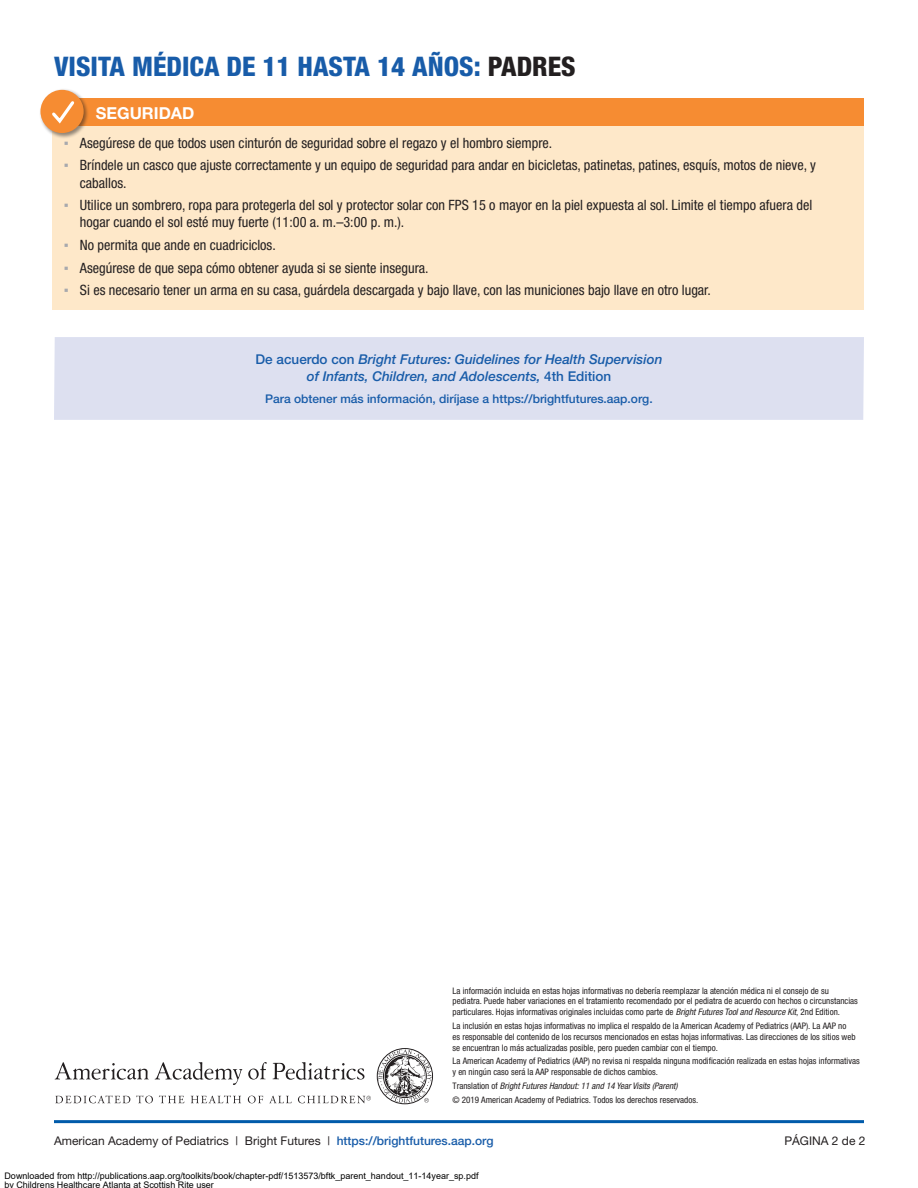
<style>
.page{position:relative;width:918px;height:1188px;background:#fff}
.page>*{position:absolute;margin:0;border:0;box-sizing:border-box;transform-origin:0 0}
.heading{font:800 condensed 27px "Helvetica Neue";color:#185ca9}
.New_White_heads{font:700 16.5px "Helvetica Neue";color:#fff}
.t1{font:condensed 14.25px/17.4px "Helvetica Neue";color:#231f20}
.New_White_heads-2{font:italic 500 13.5px/16.5px "Helvetica Neue";color:#185ca9;text-align:center}
.list_helv{font:12px "Helvetica Neue";color:#231f20}
.New_White_heads-3{font:500 12px "Helvetica Neue";color:#185ca9}
.t2{font:condensed 9px/10.8px "Helvetica Neue LT Pro";color:#231f20}
.t3{font:9px/9px "Arial";color:#000}
.t4{font:italic condensed 9px "Helvetica Neue";color:#231f20}
.s1{color:#231f20}
.s2{font-family:"Arial";font-stretch:normal;color:#a8a9ad}
.s3{font-style:normal}
.s4{font-family:"Helvetica Neue";font-style:italic}
.s5{font-family:"Helvetica Neue LT Pro";font-style:normal}
.s6{font-weight:500;color:#185ca9}
</style>
<div class="page">
<svg style="left:55px;top:1062px;width:94px;height:18px"></svg>
<svg style="left:155px;top:1062px;width:209px;height:23px"></svg>
<svg style="left:55px;top:1095px;width:75px;height:8px"></svg>
<svg style="left:136px;top:1095px;width:17px;height:8px"></svg>
<svg style="left:159px;top:1095px;width:25px;height:8px"></svg>
<svg style="left:191px;top:1095px;width:50px;height:8px"></svg>
<svg style="left:248px;top:1096px;width:15px;height:7px"></svg>
<svg style="left:269px;top:1096px;width:23px;height:7px"></svg>
<svg style="left:378px;top:1049px;width:54px;height:54px"></svg>
<svg style="left:298px;top:1096px;width:73px;height:7px"></svg>
<hr style="left:54px;top:1120px;width:810px;height:3px;background:#005baa">
<div style="left:53px;top:98px;width:811px;height:212px;background:#fee8c9"></div>
<div style="left:53px;top:99px;width:811px;height:27px;background:#f68c32"></div>
<div style="left:39px;top:89px;width:50px;height:50px;background:#231f20;opacity:.5"></div>
<div style="left:40px;top:90px;width:44px;height:43px;background:#f68c32;border-radius:50%"></div>
<svg style="left:52px;top:101px;width:23px;height:23px"></svg>
<div style="left:54px;top:337px;width:810px;height:83px;background:#dde0f0"></div>
<p class="heading" style="left:54px;top:50px;width:523px">VISITA MÉDICA DE 11 HASTA 14 AÑOS: <span class="s1">PADRES</span></p>
<p class="New_White_heads" style="left:96px;top:103px;width:100px">SEGURIDAD</p>
<p class="t1" style="left:64px;top:134px;width:490px"><span class="s2">▪</span> Asegúrese de que todos usen cinturón de seguridad sobre el regazo y el hombro siempre.</p>
<p class="t1" style="left:80px;top:156px;width:737px;text-indent:-16px"><span class="s2">▪</span> Bríndele un casco que ajuste correctamente y un equipo de seguridad para andar en bicicletas, patinetas, patines, esquís, motos de nieve, y caballos.</p>
<p class="t1" style="left:80px;top:196px;width:734px;text-indent:-16px"><span class="s2">▪</span> Utilice un sombrero, ropa para protegerla del sol y protector solar con FPS 15 o mayor en la piel expuesta al sol. Limite el tiempo afuera del hogar cuando el sol esté muy fuerte (11:00 a. m.–3:00 p. m.).</p>
<p class="t1" style="left:64px;top:236px;width:214px"><span class="s2">▪</span> No permita que ande en cuadriciclos.</p>
<p class="t1" style="left:64px;top:259px;width:367px"><span class="s2">▪</span> Asegúrese de que sepa cómo obtener ayuda si se siente insegura.</p>
<p class="t1" style="left:64px;top:281px;width:649px"><span class="s2">▪</span> Si es necesario tener un arma en su casa, guárdela descargada y bajo llave, con las municiones bajo llave en otro lugar.</p>
<p class="New_White_heads-2" style="left:256px;top:351px;width:408px"><span class="s3">De acuerdo con</span> Bright Futures: Guidelines for Health Supervision of Infants, Children, and Adolescents, <span class="s3">4th Edition</span></p>
<p class="New_White_heads-3" style="left:265px;top:391px;width:389px">Para obtener más información, diríjase a https://brightfutures.aap.org.</p>
<p class="t2" style="left:453px;top:985px;width:407px">La información incluida en estas hojas informativas no debería reemplazar la atención médica ni el consejo de su pediatra. Puede haber variaciones en el tratamiento recomendado por el pediatra de acuerdo con hechos o circunstancias particulares. Hojas informativas originales incluidas como parte de <span class="s4">Bright Futures Tool and Resource Kit</span>, 2nd Edition.</p>
<p class="t2" style="left:453px;top:1020px;width:405px">La inclusión en estas hojas informativas no implica el respaldo de la American Academy of Pediatrics (AAP). La AAP no es responsable del contenido de los recursos mencionados en estas hojas informativas. Las direcciones de los sitios web se encuentran lo más actualizadas posible, pero pueden cambiar con el tiempo.</p>
<p class="t2" style="left:453px;top:1056px;width:409px">La American Academy of Pediatrics (AAP) no revisa ni respalda ninguna modificación realizada en estas hojas informativas y en ningún caso será la AAP responsable de dichos cambios.</p>
<p class="t4" style="left:453px;top:1081px;width:227px"><span class="s5">Translation of</span> Bright Futures Handout: 11 and 14 Year Visits (Parent)</p>
<p class="t2" style="left:453px;top:1094px;width:247px">© 2019 American Academy of Pediatrics. Todos los derechos reservados.</p>
<p class="list_helv" style="left:54px;top:1133px;width:441px">American Academy of Pediatrics | Bright Futures | <span class="s6">https://brightfutures.aap.org</span></p>
<p class="list_helv" style="left:784px;top:1133px;width:83px">PÁGINA 2 de 2</p>
<p class="t3" style="left:4px;top:1172px;width:476px">Downloaded from http://publications.aap.org/toolkits/book/chapter-pdf/1513573/bftk_parent_handout_11-14year_sp.pdf by Childrens Healthcare Atlanta at Scottish Rite user</p>
</div>
